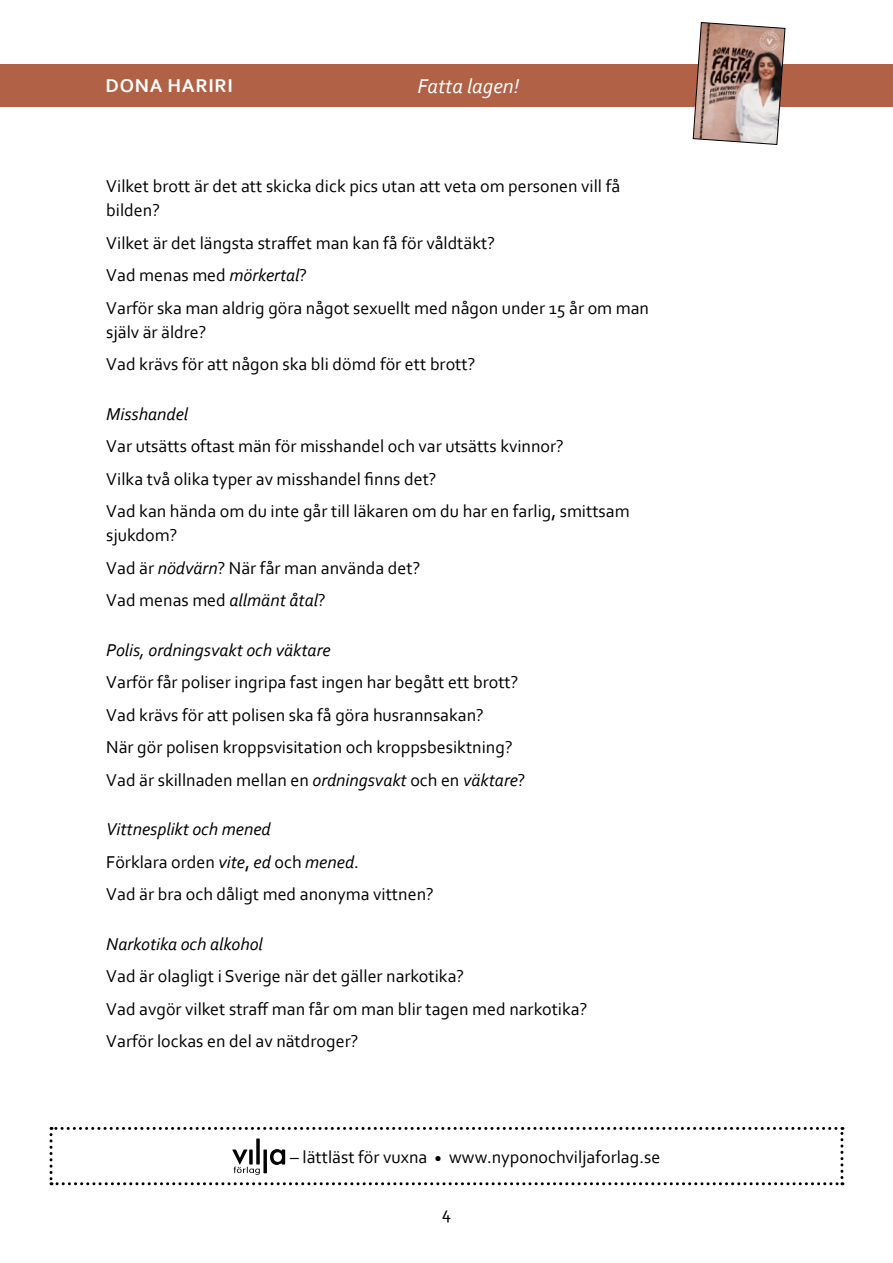
<style>
.page{position:relative;width:893px;height:1263px;background:#fff}
.page>*{position:absolute;margin:0;border:0;box-sizing:border-box;transform-origin:0 0}
.t1{font:italic 21px "Corbel";color:#fff}
.t2{font:700 19.5px "Corbel";letter-spacing:.04em;color:#fff}
.t3{font:18px/32.5px "Corbel";color:#000}
.t4{font:italic 18px "Corbel";color:#000}
.s1{font-style:italic}
</style>
<div class="page">
<div style="left:0;top:64px;width:893px;height:42px;background:#b06146"></div>
<svg style="left:693px;top:22px;width:92px;height:123px;background:#ae958c"></svg>
<svg style="left:50px;top:1127px;width:793px;height:58px"></svg>
<p class="t2" style="left:106px;top:74px;width:129px">DONA HARIRI</p>
<p class="t1" style="left:417px;top:73px;width:103px">Fatta lagen!</p>
<p class="t3" style="left:106px;top:174px;width:515px;line-height:24px">Vilket brott är det att skicka dick pics utan att veta om personen vill få bilden?</p>
<p class="t3" style="left:106px;top:226px;width:544px">Vilket är det längsta straffet man kan få för våldtäkt?<br>Vad menas med <span class="s1">mörkertal</span>?<br>Varför ska man aldrig göra något sexuellt med någon under 15 år om man</p>
<p class="t3" style="left:106px;top:315px;width:371px">själv är äldre?<br>Vad krävs för att någon ska bli dömd för ett brott?</p>
<p class="t4" style="left:106px;top:402px;width:83px">Misshandel</p>
<p class="t3" style="left:106px;top:429px;width:525px">Var utsätts oftast män för misshandel och var utsätts kvinnor?<br>Vilka två olika typer av misshandel finns det?<br>Vad kan hända om du inte går till läkaren om du har en farlig, smittsam</p>
<p class="t3" style="left:106px;top:518px;width:316px">sjukdom?<br>Vad är <span class="s1">nödvärn</span>? När får man använda det?<br>Vad menas med <span class="s1">allmänt åtal</span>?</p>
<p class="t4" style="left:106px;top:638px;width:226px">Polis, ordningsvakt och väktare</p>
<p class="t3" style="left:106px;top:665px;width:421px">Varför får poliser ingripa fast ingen har begått ett brott?<br>Vad krävs för att polisen ska få göra husrannsakan?<br>När gör polisen kroppsvisitation och kroppsbesiktning?<br>Vad är skillnaden mellan en <span class="s1">ordningsvakt</span> och en <span class="s1">väktare</span>?</p>
<p class="t3" style="left:106px;top:812px;width:329px"><span class="s1">Vittnesplikt och mened<br></span>Förklara orden <span class="s1">vite</span>, <span class="s1">ed</span> och <span class="s1">mened</span>.<br>Vad är bra och dåligt med anonyma vittnen?</p>
<p class="t4" style="left:106px;top:933px;width:158px">Narkotika och alkohol</p>
<p class="t3" style="left:106px;top:959px;width:482px">Vad är olagligt i Sverige när det gäller narkotika?<br>Vad avgör vilket straff man får om man blir tagen med narkotika?<br>Varför lockas en del av nätdroger?</p>
<p class="t3" style="left:290px;top:1140px;width:372px">– lättläst för vuxna <sub>•</sub> www.nyponochviljaforlag.se</p>
<p class="t3" style="left:442px;top:1196px;width:11px">4</p>
</div>
